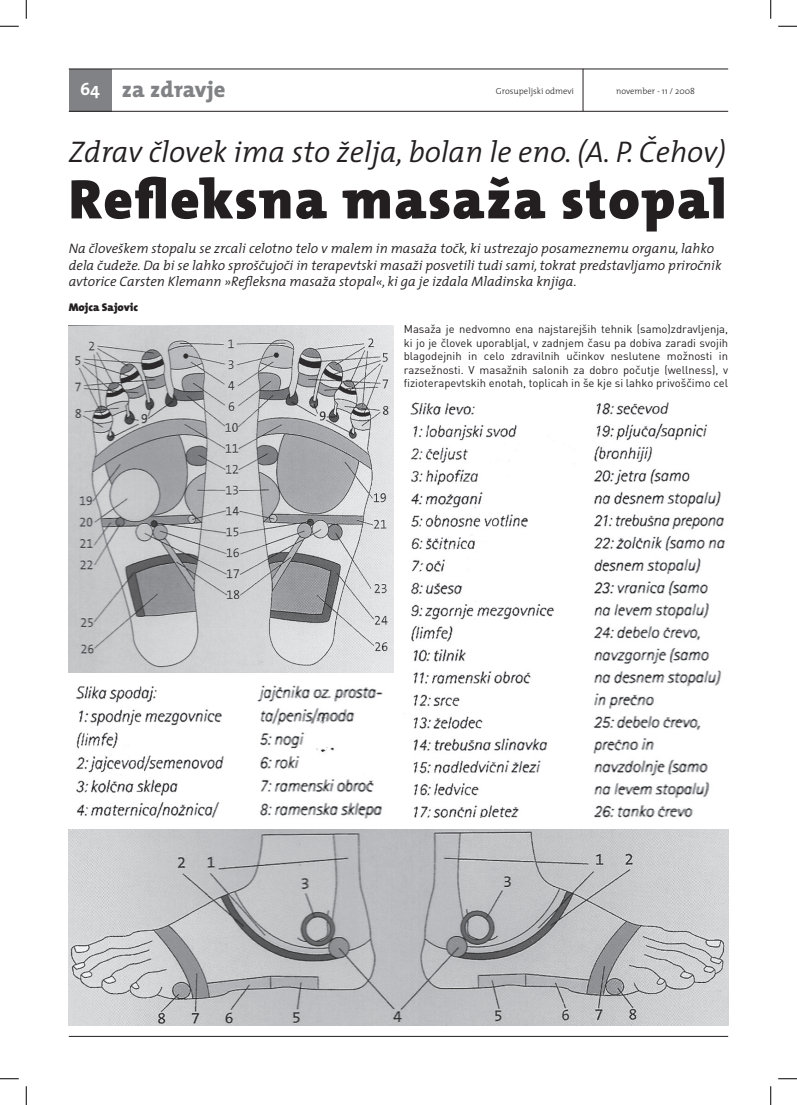
<style>
.page{position:relative;width:797px;height:1105px;background:#fff}
.page>*{position:absolute;margin:0;border:0;box-sizing:border-box;transform-origin:0 0}
.t1{font:56.25px "Mixheavy";letter-spacing:.03em;color:#231f20}
.t2{font:30px "Mixsemilightitalic";color:#231f20}
.t3{font:22.5px "Mixextrabold";letter-spacing:.005em;color:#808285}
.t4{font:13.75px/16.2px "Mixsemilightitalic";color:#231f20}
.t5{font:11.25px/13.5px "DIN Regular EU";color:#231f20;text-align:justify}
.t6{font:11.25px "Mixheavy";color:#231f20}
.t7{font:8.75px "Mixlight";color:#231f20}
.s1{font-family:"Mixbold";font-size:17.5px;color:#fff}
</style>
<div class="page">
<div style="left:69px;top:69px;width:42px;height:42px;background:#808285"></div>
<hr style="left:69px;top:111px;width:659px;height:1px;background:#231f20">
<hr style="left:583px;top:69px;width:1px;height:42px;background:#231f20">
<hr style="left:69px;top:69px;width:659px;height:1px;background:#231f20">
<hr style="left:69px;top:1036px;width:659px;height:1px;background:#231f20">
<img style="left:404px;top:402px;width:321px;height:415px">
<img style="left:69px;top:325px;width:324px;height:347px">
<img style="left:69px;top:829px;width:659px;height:196px">
<img style="left:76px;top:685px;width:307px;height:134px">
<svg style="left:0;top:25px;width:19px;height:2px"></svg>
<svg style="left:778px;top:25px;width:19px;height:2px"></svg>
<svg style="left:0;top:1078px;width:19px;height:1px"></svg>
<svg style="left:778px;top:1078px;width:19px;height:1px"></svg>
<svg style="left:25px;top:0;width:2px;height:19px"></svg>
<svg style="left:25px;top:1086px;width:2px;height:19px"></svg>
<svg style="left:770px;top:0;width:1px;height:19px"></svg>
<svg style="left:770px;top:1086px;width:1px;height:19px"></svg>
<h3 class="t3" style="left:80px;top:70px;width:147px"><span class="s1">64</span> za zdravje</h3>
<p class="t7" style="left:496px;top:84px;width:80px">Grosupeljski odmevi</p>
<p class="t7" style="left:616px;top:84px;width:80px">november - 11 / 2008</p>
<h2 class="t2" style="left:69px;top:127px;width:658px">Zdrav človek ima sto želja, bolan le eno. (A. P. Čehov)</h2>
<h1 class="t1" style="left:69px;top:152px;width:659px">Refleksna masaža stopal</h1>
<p class="t4" style="left:69px;top:240px;width:654px">Na človeškem stopalu se zrcali celotno telo v malem in masaža točk, ki ustrezajo posameznemu organu, lahko dela čudeže. Da bi se lahko sproščujoči in terapevtski masaži posvetili tudi sami, tokrat predstavljamo priročnik avtorice Carsten Klemann »Refleksna masaža stopal«, ki ga je izdala Mladinska knjiga.</p>
<p class="t6" style="left:69px;top:298px;width:71px">Mojca Sajovic</p>
<p class="t5" style="left:404px;top:322px;width:326px">Masaža je nedvomno ena najstarejših tehnik (samo)zdravljenja, ki jo je človek uporabljal, v zadnjem času pa dobiva zaradi svojih blagodejnih in celo zdravilnih učinkov neslutene možnosti in razsežnosti. V masažnih salonih za dobro počutje (wellness), v fizioterapevtskih enotah, toplicah in še kje si lahko privoščimo cel</p>
</div>
